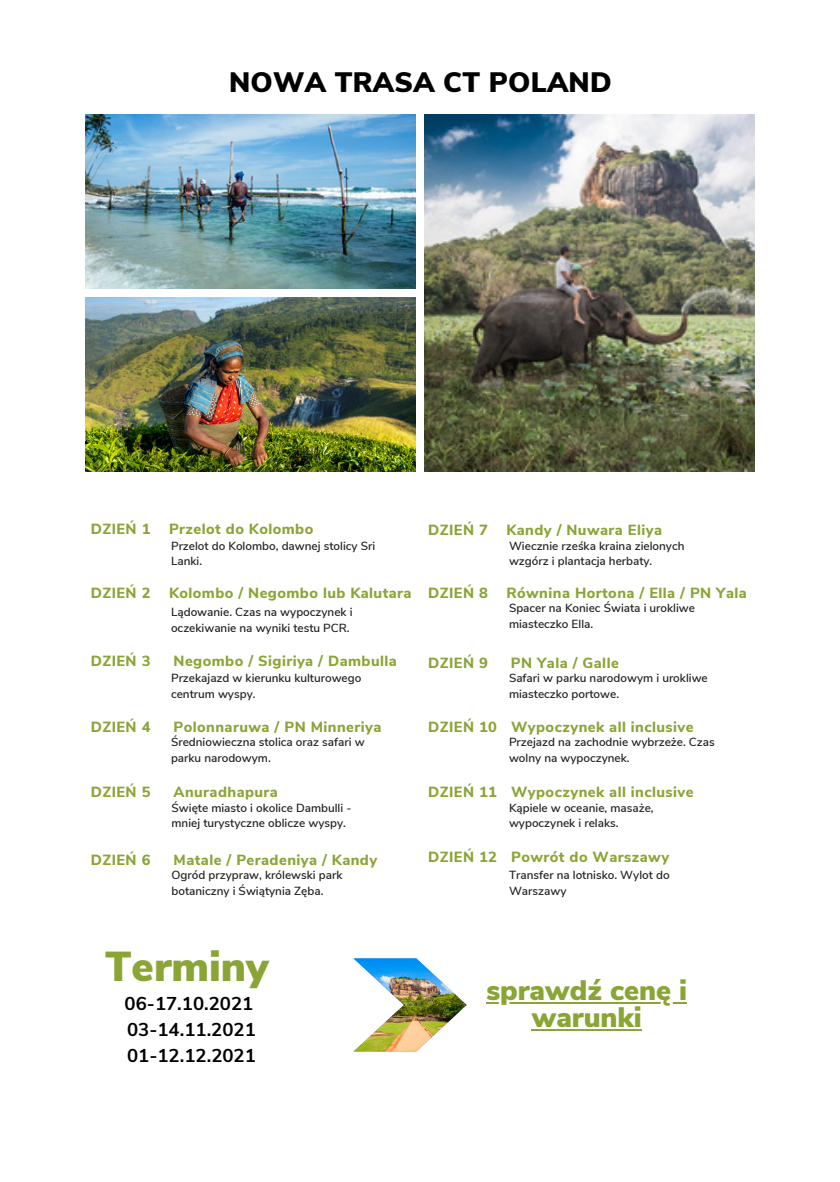
<style>
.page{position:relative;width:840px;height:1182px;background:#fff}
.page>*{position:absolute;margin:0;border:0;box-sizing:border-box;transform-origin:0 0}
.t1{font:900 42px "Nunito Sans";color:#8aa435}
.t2{font:900 28px/28px "Nunito Sans";color:#8aa435;text-align:center}
.t3{font:900 28px "Nunito Sans";letter-spacing:.01em;color:#000}
.t4{font:700 18.4px "Nunito Sans";color:#000}
.t5{font:800 14.8px "Nunito Sans";letter-spacing:.03em;color:#8aa435}
.t6{font:600 11.6px/15.6px "Nunito Sans";color:#222}
</style>
<div class="page">
<img style="left:86px;top:114px;width:330px;height:174px">
<img style="left:425px;top:114px;width:330px;height:357px">
<img style="left:86px;top:297px;width:330px;height:174px">
<img style="left:353px;top:958px;width:114px;height:94px">
<hr style="left:486px;top:1002px;width:201px;height:2px;background:#8aa435">
<hr style="left:532px;top:1029px;width:110px;height:2px;background:#8aa435">
<p class="t3" style="left:229px;top:64px;width:384px">NOWA TRASA CT POLAND</p>
<p class="t5" style="left:91px;top:519px;width:61px">DZIEŃ 1</p>
<p class="t5" style="left:169px;top:519px;width:146px">Przelot do Kolombo</p>
<p class="t5" style="left:428px;top:520px;width:61px">DZIEŃ 7</p>
<p class="t5" style="left:506px;top:520px;width:157px">Kandy / Nuwara Eliya</p>
<p class="t6" style="left:171px;top:538px;width:206px">Przelot do Kolombo, dawnej stolicy Sri<br>Lanki.</p>
<p class="t6" style="left:509px;top:538px;width:177px">Wiecznie rześka kraina zielonych wzgórz i plantacja herbaty.</p>
<p class="t5" style="left:91px;top:583px;width:61px">DZIEŃ 2</p>
<p class="t5" style="left:169px;top:583px;width:244px">Kolombo / Negombo lub Kalutara</p>
<p class="t6" style="left:171px;top:605px;width:183px">Lądowanie. Czas na wypoczynek i oczekiwanie na wyniki testu PCR.</p>
<p class="t5" style="left:91px;top:651px;width:61px">DZIEŃ 3</p>
<p class="t5" style="left:174px;top:651px;width:225px">Negombo / Sigiriya / Dambulla</p>
<p class="t5" style="left:428px;top:583px;width:61px">DZIEŃ 8</p>
<p class="t5" style="left:506px;top:583px;width:242px">Równina Hortona / Ella / PN Yala</p>
<p class="t6" style="left:509px;top:601px;width:188px">Spacer na Koniec Świata i urokliwe miasteczko Ella.</p>
<p class="t5" style="left:428px;top:653px;width:61px">DZIEŃ 9</p>
<p class="t5" style="left:511px;top:653px;width:109px">PN Yala / Galle</p>
<p class="t6" style="left:171px;top:671px;width:192px">Przekajazd w kierunku kulturowego centrum wyspy.</p>
<p class="t5" style="left:91px;top:717px;width:61px">DZIEŃ 4</p>
<p class="t5" style="left:174px;top:717px;width:209px">Polonnaruwa / PN Minneriya</p>
<p class="t6" style="left:171px;top:735px;width:195px">Średniowieczna stolica oraz safari w parku narodowym.</p>
<p class="t5" style="left:91px;top:782px;width:61px">DZIEŃ 5</p>
<p class="t5" style="left:174px;top:782px;width:106px">Anuradhapura</p>
<p class="t6" style="left:172px;top:800px;width:181px">Święte miasto i okolice Dambulli - mniej turystyczne oblicze wyspy.</p>
<p class="t5" style="left:91px;top:850px;width:61px">DZIEŃ 6</p>
<p class="t5" style="left:174px;top:850px;width:205px">Matale / Peradeniya / Kandy</p>
<p class="t6" style="left:172px;top:868px;width:172px">Ogród przypraw, królewski park botaniczny i Świątynia Zęba.</p>
<p class="t6" style="left:509px;top:671px;width:200px">Safari w parku narodowym i urokliwe miasteczko portowe.</p>
<p class="t5" style="left:428px;top:717px;width:267px">DZIEŃ 10 Wypoczynek all inclusive</p>
<p class="t6" style="left:509px;top:735px;width:207px">Przejazd na zachodnie wybrzeże. Czas wolny na wypoczynek.</p>
<p class="t5" style="left:428px;top:782px;width:267px">DZIEŃ 11 Wypoczynek all inclusive</p>
<p class="t6" style="left:509px;top:800px;width:146px">Kąpiele w oceanie, masaże, wypoczynek i relaks.</p>
<p class="t5" style="left:428px;top:847px;width:243px">DZIEŃ 12 Powrót do Warszawy</p>
<p class="t6" style="left:509px;top:868px;width:162px">Transfer na lotnisko. Wylot do<br>Warszawy</p>
<p class="t1" style="left:105px;top:938px;width:165px">Terminy</p>
<p class="t4" style="left:125px;top:992px;width:130px">06-17.10.2021</p>
<p class="t4" style="left:127px;top:1018px;width:130px">03-14.11.2021</p>
<p class="t4" style="left:127px;top:1044px;width:130px">01-12.12.2021</p>
<p class="t2" style="left:486px;top:976px;width:202px">sprawdź cenę i warunki</p>
</div>
